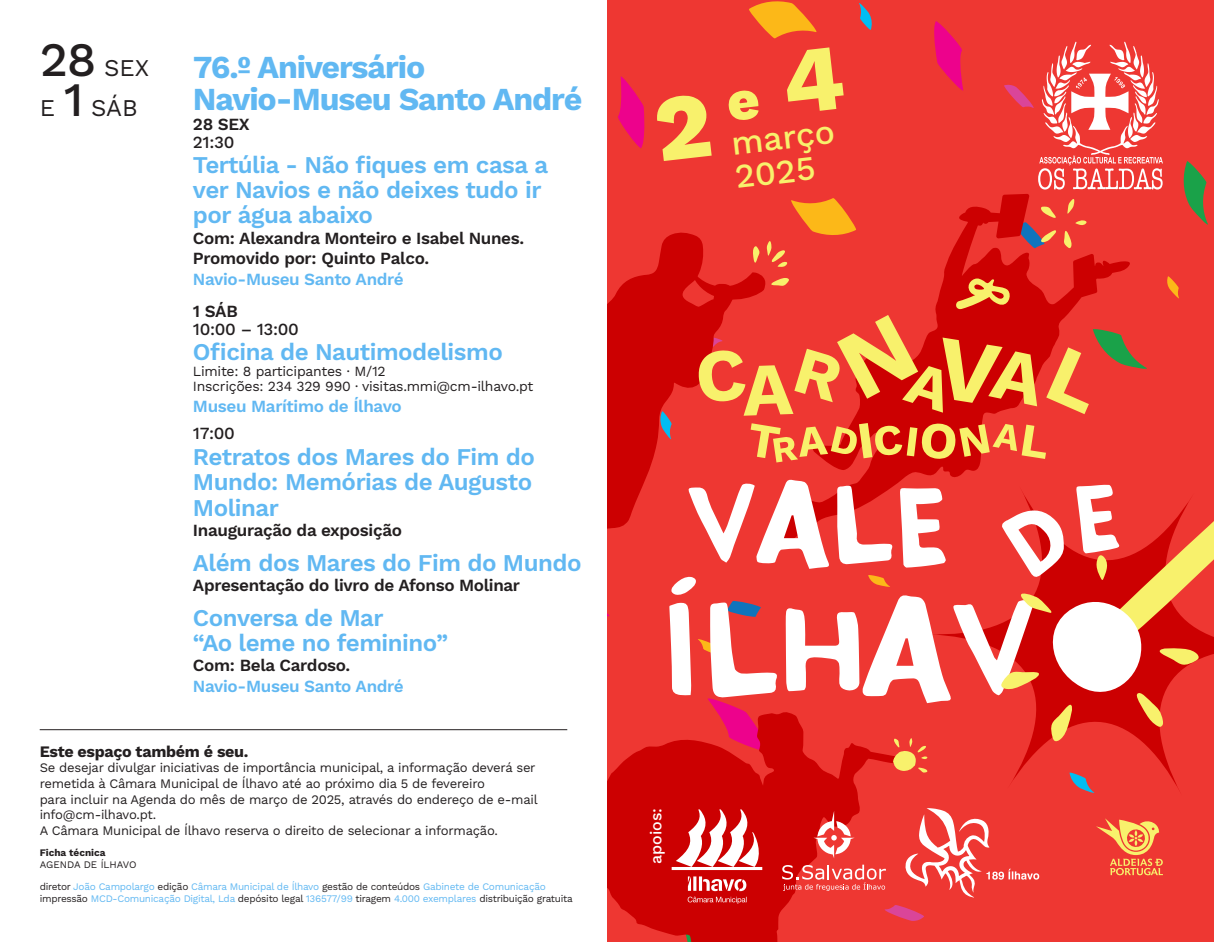
<style>
.page{position:relative;width:1214px;height:942px;background:#fff}
.page>*{position:absolute;margin:0;border:0;box-sizing:border-box;transform-origin:0 0}
.t1{font:33.8px/34px "Work Sans";color:#f8f16c}
.AGENDA{font:700 32px/32px "Work Sans";letter-spacing:-.035em;color:#61b8f2}
.AGENDA-2{font:600 24px/25px "Work Sans";letter-spacing:-.02em;color:#61b8f2}
.AGENDA-3{font:24px/40px "Work Sans";color:#231f20}
.AGENDA-4{font:600 17px "Work Sans";letter-spacing:-.02em;color:#231f20}
.AGENDA-5{font:600 17px "Work Sans";letter-spacing:-.02em;color:#61b8f2}
.AGENDA-6{font:500 17px "Work Sans";letter-spacing:-.02em;color:#231f20}
.AGENDA-7{font:700 16px "Work Sans";letter-spacing:-.02em;color:#231f20}
.t2{font:16px "Work Sans";color:#fff}
.AGENDA-8{font:14px "Work Sans";letter-spacing:-.02em;color:#231f20}
.AGENDA-9{font:13px/15.6px "Work Sans";letter-spacing:-.02em;color:#231f20}
.t3{font:10px "Work Sans";letter-spacing:-.03em;color:#61b8f2}
.t4{font:10px "Work Sans";color:#231f20}
.t5{font:700 10px "Work Sans";color:#231f20}
.s1{font-weight:500;font-size:48px}
.s2{color:#231f20}
</style>
<div class="page">
<hr style="left:40px;top:729px;width:527px;height:1px;background:#231f20">
<div style="left:607px;top:0;width:606px;height:941px;background:#ee3732"></div>
<svg style="left:915px;top:911px;width:9px;height:9px"></svg>
<svg style="left:607px;top:792px;width:308px;height:149px;fill:#cc0001"></svg>
<svg style="left:664px;top:809px;width:99px;height:132px"></svg>
<svg style="left:813px;top:810px;width:41px;height:48px"></svg>
<svg style="left:782px;top:864px;width:103px;height:26px"></svg>
<svg style="left:904px;top:807px;width:135px;height:90px"></svg>
<svg style="left:1096px;top:818px;width:66px;height:56px"></svg>
<svg style="left:607px;top:1px;width:606px;height:791px"></svg>
<p class="AGENDA-3" style="left:40px;top:49px;width:111px"><span class="s1">28</span> SEX<br>E <span class="s1">1</span> SÁB</p>
<p class="AGENDA" style="left:193px;top:53px;width:391px">76.º Aniversário<br>Navio-Museu Santo André</p>
<p class="AGENDA-4" style="left:193px;top:115px;width:58px">28 SEX</p>
<p class="AGENDA-6" style="left:193px;top:133px;width:43px">21:30</p>
<p class="AGENDA-2" style="left:193px;top:154px;width:357px">Tertúlia - Não fiques em casa a ver Navios e não deixes tudo ir por água abaixo</p>
<p class="AGENDA-4" style="left:193px;top:228px;width:333px">Com: Alexandra Monteiro e Isabel Nunes.</p>
<p class="AGENDA-4" style="left:193px;top:248px;width:238px">Promovido por: Quinto Palco.</p>
<p class="AGENDA-5" style="left:193px;top:269px;width:212px">Navio-Museu Santo André</p>
<p class="AGENDA-4" style="left:193px;top:301px;width:46px">1 SÁB</p>
<p class="AGENDA-6" style="left:193px;top:319px;width:107px">10:00 – 13:00</p>
<p class="AGENDA-2" style="left:193px;top:340px;width:311px">Oficina de Nautimodelismo</p>
<p class="AGENDA-8" style="left:193px;top:362px;width:194px">Limite: 8 participantes . M/12</p>
<p class="AGENDA-8" style="left:193px;top:378px;width:342px">Inscrições: 234 329 990 ∙ visitas.mmi@cm-ilhavo.pt</p>
<p class="AGENDA-5" style="left:193px;top:396px;width:210px">Museu Marítimo de Ílhavo</p>
<p class="AGENDA-6" style="left:193px;top:423px;width:43px">17:00</p>
<p class="AGENDA-2" style="left:193px;top:444px;width:343px;line-height:25.6px">Retratos dos Mares do Fim do<br>Mundo: Memórias de Augusto<br>Molinar</p>
<p class="AGENDA-4" style="left:193px;top:520px;width:210px">Inauguração da exposição</p>
<p class="AGENDA-2" style="left:193px;top:551px;width:390px">Além dos Mares do Fim do Mundo</p>
<p class="AGENDA-4" style="left:193px;top:575px;width:328px">Apresentação do livro de Afonso Molinar</p>
<p class="AGENDA-2" style="left:193px;top:606px;width:257px">Conversa de Mar<br>“Ao leme no feminino”</p>
<p class="AGENDA-4" style="left:193px;top:655px;width:159px">Com: Bela Cardoso.</p>
<p class="AGENDA-5" style="left:193px;top:675px;width:212px">Navio-Museu Santo André</p>
<p class="AGENDA-7" style="left:40px;top:741px;width:210px">Este espaço também é seu.</p>
<p class="AGENDA-9" style="left:40px;top:760px;width:497px">Se desejar divulgar iniciativas de importância municipal, a informação deverá ser remetida à Câmara Municipal de Ílhavo até ao próximo dia 5 de fevereiro</p>
<p class="AGENDA-9" style="left:40px;top:791px;width:499px">para incluir na Agenda do mês de março de 2025, através do endereço de e-mail</p>
<p class="AGENDA-9" style="left:40px;top:807px;width:118px">info@cm-ilhavo.pt.</p>
<p class="AGENDA-9" style="left:40px;top:822px;width:459px">A Câmara Municipal de Ílhavo reserva o direito de selecionar a informação.</p>
<p class="t5" style="left:40px;top:846px;width:67px">Ficha técnica</p>
<p class="t4" style="left:40px;top:858px;width:99px">AGENDA DE ÍLHAVO</p>
<p class="t3" style="left:40px;top:880px;width:507px"><span class="s2">diretor</span> João Campolargo <span class="s2">edição</span> Câmara Municipal de Ílhavo <span class="s2">gestão de conteúdos</span> Gabinete de Comunicação</p>
<p class="t3" style="left:40px;top:892px;width:534px"><span class="s2">impressão</span> MCD-Comunicação Digital, Lda <span class="s2">depósito legal</span> 136577/99 <span class="s2">tiragem</span> 4.000 exemplares <span class="s2">distribuição gratuita</span></p>
<p class="t1" style="left:729px;top:124px;width:105px;rotate:-6deg">março<br>2025</p>
<p class="t2" style="left:643px;top:863px;width:57px;rotate:-90deg">apoios:</p>
</div>
